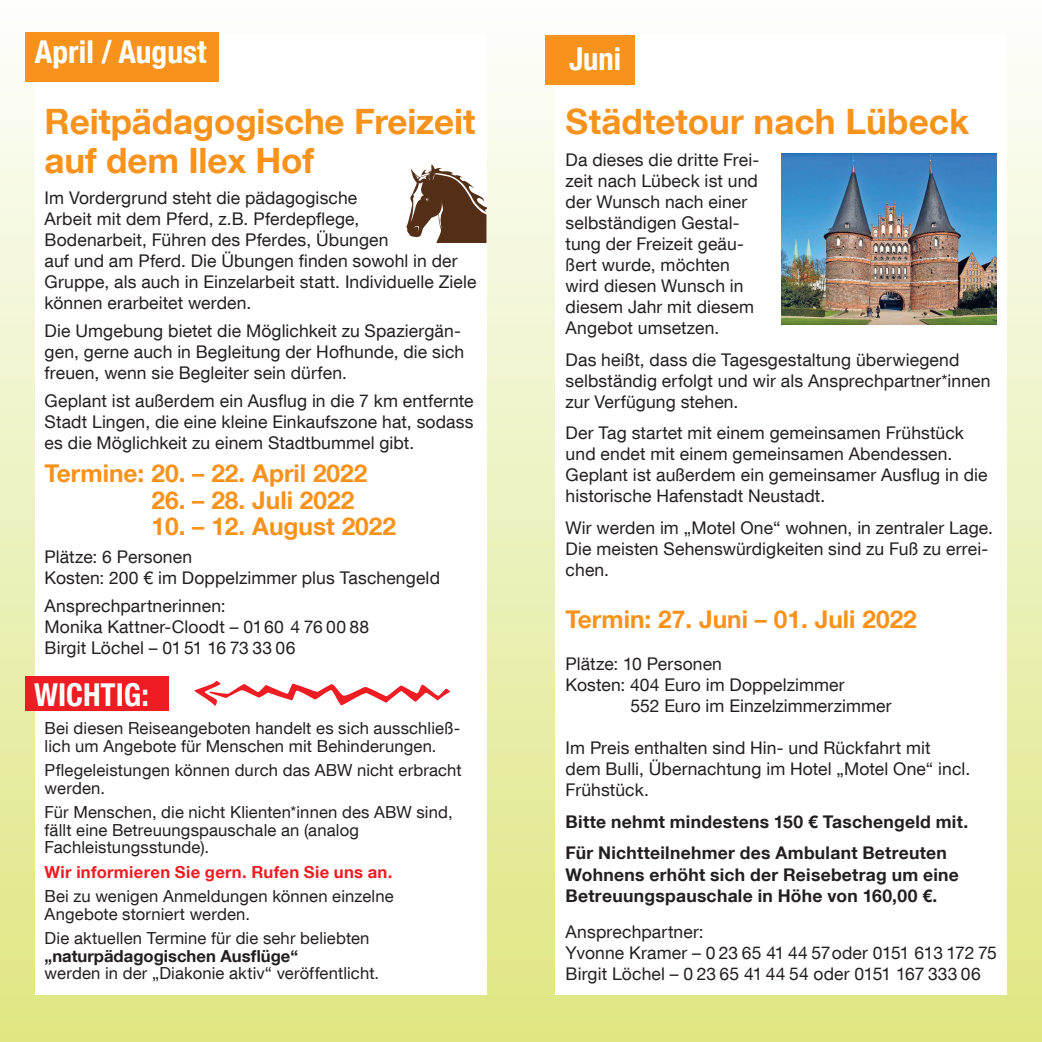
<style>
.page{position:relative;width:1042px;height:1042px;background:#fff}
.page>*{position:absolute;margin:0;border:0;box-sizing:border-box;transform-origin:0 0}
.t1{font:700 35px/38.5px "Helvetica Neue LT Com";letter-spacing:-.005em;color:#f7931d}
.t2{font:700 condensed 31.5px "Helvetica Neue";color:#fff}
.t3{font:700 24.5px "Helvetica Neue LT Com";color:#f7931d}
.t4{font:17.5px/21px "Helvetica Neue LT Com";letter-spacing:.005em;color:#231f20}
.t5{font:700 17.5px/31.5px "Helvetica Neue LT Com";letter-spacing:.015em;color:#231f20}
.t6{font:16.62px/17.5px "Helvetica Neue LT Com";letter-spacing:.01em;color:#231f20}
.t7{font:700 16.62px "Helvetica Neue LT Com";letter-spacing:.02em;color:#ee1d23}
.t8{font:700 16.62px "Helvetica Neue LT Com";color:#231f20}
</style>
<div class="page">
<div style="left:0;top:0;width:1042px;height:1042px;background:linear-gradient(to bottom,#fcfefc,#dfe683)"></div>
<div style="left:556px;top:35px;width:451px;height:960px;background:#fff"></div>
<div style="left:35px;top:35px;width:451px;height:960px;background:#fff"></div>
<div style="left:25px;top:33px;width:193px;height:49px;background:#f7931d"></div>
<div style="left:546px;top:35px;width:89px;height:49px;background:#f7931d"></div>
<img style="left:781px;top:154px;width:215px;height:170px">
<svg style="left:406px;top:164px;width:80px;height:78px"></svg>
<div style="left:25px;top:676px;width:144px;height:35px;background:#ee1d23"></div>
<svg style="left:194px;top:681px;width:257px;height:25px"></svg>
<h2 class="t2" style="left:35px;top:26px;width:173px">April / August</h2>
<h1 class="t1" style="left:45px;top:101px;width:432px">Reitpädagogische Freizeit auf dem Ilex Hof</h1>
<p class="t4" style="left:45px;top:187px;width:433px">Im Vordergrund steht die pädagogische<br>Arbeit mit dem Pferd, z.B. Pferdepflege,<br>Bodenarbeit, Führen des Pferdes, Übungen<br>auf und am Pferd. Die Übungen finden sowohl in der Gruppe, als auch in Einzelarbeit statt. Individuelle Ziele können erarbeitet werden.</p>
<p class="t4" style="left:45px;top:320px;width:421px">Die Umgebung bietet die Möglichkeit zu Spaziergän&shy;gen, gerne auch in Begleitung der Hofhunde, die sich freuen, wenn sie Begleiter sein dürfen.</p>
<p class="t4" style="left:45px;top:390px;width:430px;text-align:justify">Geplant ist außerdem ein Ausflug in die 7 km entfernte Stadt Lingen, die eine kleine Einkaufszone hat, sodass es die Möglichkeit zu einem Stadtbummel gibt.</p>
<h3 class="t3" style="left:45px;top:458px;width:324px">Termine: 20. – 22. April 2022</h3>
<h3 class="t3" style="left:151px;top:484px;width:204px">26. – 28. Juli 2022</h3>
<h3 class="t3" style="left:151px;top:511px;width:246px">10. – 12. August 2022</h3>
<p class="t4" style="left:45px;top:546px;width:397px">Plätze: 6 Personen<br>Kosten: 200 € im Doppelzimmer plus Taschengeld</p>
<p class="t4" style="left:45px;top:595px;width:326px">Ansprechpartnerinnen:<br>Monika Kattner-Cloodt – 0160 4 76 00 88<br>Birgit Löchel – 01 51 16 73 33 06</p>
<h2 class="t2" style="left:34px;top:668px;width:116px">WICHTIG:</h2>
<p class="t6" style="left:45px;top:719px;width:417px">Bei diesen Reiseangeboten handelt es sich ausschließ&shy;lich um Angebote für Menschen mit Behinderungen.</p>
<p class="t6" style="left:45px;top:761px;width:419px">Pflegeleistungen können durch das ABW nicht erbracht werden.</p>
<p class="t6" style="left:45px;top:803px;width:409px">Für Menschen, die nicht Klienten*innen des ABW sind, fällt eine Betreuungspauschale an (analog<br>Fachleistungsstunde).</p>
<p class="t7" style="left:45px;top:861px;width:349px">Wir informieren Sie gern. Rufen Sie uns an.</p>
<p class="t6" style="left:45px;top:887px;width:350px">Bei zu wenigen Anmeldungen können einzelne<br>Angebote storniert werden.</p>
<p class="t6" style="left:45px;top:929px;width:326px">Die aktuellen Termine für die sehr beliebten</p>
<p class="t8" style="left:45px;top:945px;width:255px">„naturpädagogischen Ausflüge“</p>
<p class="t6" style="left:45px;top:964px;width:336px">werden in der „Diakonie aktiv“ veröffentlicht.</p>
<h2 class="t2" style="left:569px;top:32px;width:54px">Juni</h2>
<h1 class="t1" style="left:566px;top:101px;width:405px">Städtetour nach Lübeck</h1>
<p class="t4" style="left:566px;top:149px;width:195px">Da dieses die dritte Frei&shy;zeit nach Lübeck ist und der Wunsch nach einer selbständigen Gestal&shy;tung der Freizeit geäu&shy;ßert wurde, möchten wird diesen Wunsch in diesem Jahr mit diesem<br>Angebot umsetzen.</p>
<p class="t4" style="left:566px;top:349px;width:426px">Das heißt, dass die Tagesgestaltung überwiegend selbständig erfolgt und wir als Ansprechpartner*innen zur Verfügung stehen.</p>
<p class="t4" style="left:566px;top:422px;width:423px">Der Tag startet mit einem gemeinsamen Frühstück und endet mit einem gemeinsamen Abendessen.<br>Geplant ist außerdem ein gemeinsamer Ausflug in die historische Hafenstadt Neustadt.</p>
<p class="t4" style="left:566px;top:517px;width:429px">Wir werden im „Motel One“ wohnen, in zentraler Lage.<br>Die meisten Sehenswürdigkeiten sind zu Fuß zu errei&shy;chen.</p>
<h3 class="t3" style="left:566px;top:604px;width:353px">Termin: 27. Juni – 01. Juli 2022</h3>
<p class="t4" style="left:566px;top:653px;width:158px">Plätze: 10 Personen</p>
<p class="t4" style="left:566px;top:674px;width:280px">Kosten: 404 Euro im Doppelzimmer</p>
<p class="t4" style="left:630px;top:695px;width:263px">552 Euro im Einzelzimmerzimmer</p>
<p class="t4" style="left:566px;top:737px;width:406px">Im Preis enthalten sind Hin- und Rückfahrt mit<br>dem Bulli, Übernachtung im Hotel „Motel One“ incl.<br>Frühstück.</p>
<p class="t5" style="left:566px;top:805px;width:404px">Bitte nehmt mindestens 150 € Taschengeld mit.<br>Für Nichtteilnehmer des Ambulant Betreuten</p>
<p class="t5" style="left:566px;top:863px;width:395px;line-height:21px">Wohnens erhöht sich der Reisebetrag um eine<br>Betreuungspauschale in Höhe von 160,00 €.</p>
<p class="t4" style="left:566px;top:921px;width:433px">Ansprechpartner:<br>Yvonne Kramer – 0 23 65 41 44 57 oder 0151 613 172 75<br>Birgit Löchel – 0 23 65 41 44 54 oder 0151 167 333 06</p>
</div>
